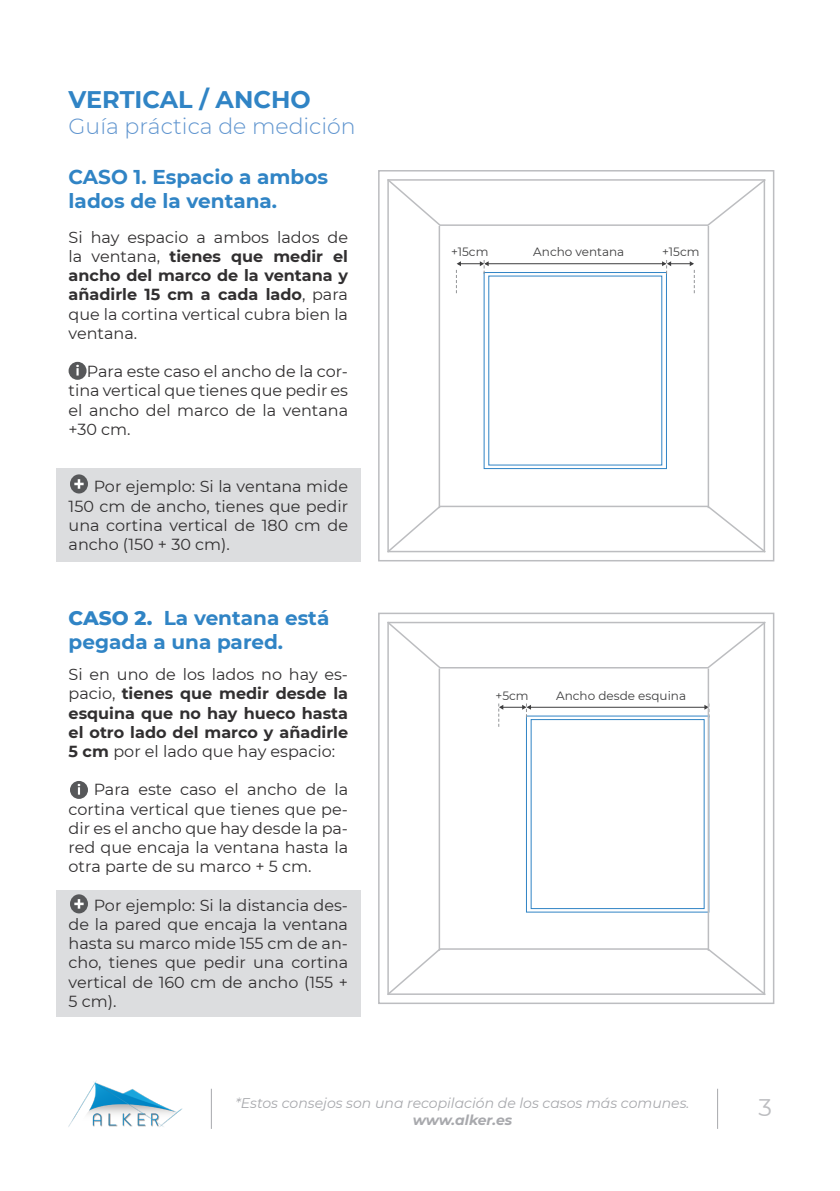
<style>
.page{position:relative;width:840px;height:1191px;background:#fff}
.page>*{position:absolute;margin:0;border:0;box-sizing:border-box;transform-origin:0 0}
.Estilo_de_párrafo_3{font:700 24px "Montserrat";color:#3084c5}
.t1{font:24px "Montserrat";color:#bcbdc0}
.Estilo_de_párrafo_3-2{font:300 22px "Montserrat";color:#6095cf}
.Título__texto_explic{font:700 20px/24px "Montserrat";color:#3084c5}
.Texto_explicativo{font:16px/19.2px "Montserrat";color:#312f30;text-align:justify}
.Texto_explicativo-2{font:700 16px/19.2px "Montserrat";color:#312f30;text-align:justify}
.t2{font:italic 14px "Montserrat";color:#a8a9ad}
.t3{font:italic 700 14px "Montserrat";color:#a8a9ad}
.Portada_Titulo{font:12px "Montserrat";color:#3e3e3f}
.s1{font-weight:700}
.s2{font-weight:800}
.s3{font-weight:400}
</style>
<div class="page">
<img style="left:68px;top:1080px;width:115px;height:47px">
<hr style="left:211px;top:1088px;width:1px;height:40px;background:#a8a9ad">
<hr style="left:716px;top:1088px;width:1px;height:40px;background:#a8a9ad">
<div style="left:56px;top:468px;width:304px;height:93px;background:#dcdddf"></div>
<div style="left:56px;top:890px;width:304px;height:126px;background:#dcdddf"></div>
<div style="left:69px;top:362px;width:17px;height:18px;background:#57585a;border-radius:50%"></div>
<svg style="left:76px;top:365px;width:3px;height:10px"></svg>
<div style="left:70px;top:781px;width:18px;height:18px;background:#57585a;border-radius:50%"></div>
<svg style="left:78px;top:784px;width:2px;height:10px"></svg>
<div style="left:70px;top:474px;width:18px;height:19px;background:#57585a;border-radius:50%"></div>
<svg style="left:74px;top:479px;width:10px;height:10px"></svg>
<div style="left:70px;top:894px;width:18px;height:19px;background:#57585a;border-radius:50%"></div>
<svg style="left:74px;top:899px;width:10px;height:9px"></svg>
<div style="left:483px;top:272px;width:183px;height:197px;border:1px solid #3084c5"></div>
<div style="left:530px;top:719px;width:174px;height:190px;border:1px solid #3084c5"></div>
<hr style="left:485px;top:263px;width:180px;height:1px;background:#3e3e3f">
<svg style="left:456px;top:260px;width:32px;height:33px"></svg>
<svg style="left:661px;top:260px;width:33px;height:33px"></svg>
<hr style="left:527px;top:707px;width:180px;height:1px;background:#3e3e3f">
<svg style="left:498px;top:703px;width:32px;height:24px"></svg>
<svg style="left:704px;top:703px;width:5px;height:14px"></svg>
<svg style="left:387px;top:505px;width:379px;height:48px"></svg>
<svg style="left:387px;top:179px;width:379px;height:48px"></svg>
<hr style="left:707px;top:226px;width:1px;height:282px;background:#bcbdc0">
<hr style="left:438px;top:226px;width:2px;height:282px;background:#bcbdc0">
<div style="left:378px;top:170px;width:396px;height:391px;border:2px solid #bcbdc0"></div>
<svg style="left:387px;top:947px;width:379px;height:48px"></svg>
<svg style="left:387px;top:621px;width:379px;height:48px"></svg>
<hr style="left:707px;top:668px;width:1px;height:282px;background:#bcbdc0">
<hr style="left:438px;top:668px;width:2px;height:282px;background:#bcbdc0">
<div style="left:378px;top:612px;width:396px;height:392px;border:2px solid #bcbdc0"></div>
<p class="Estilo_de_párrafo_3" style="left:69px;top:82px;width:243px">VERTICAL / ANCHO</p>
<p class="Estilo_de_párrafo_3-2" style="left:69px;top:111px;width:288px">Guía práctica de medición</p>
<p class="Título__texto_explic" style="left:69px;top:164px;width:261px">CASO 1. Espacio a ambos lados de la ventana.</p>
<p class="Texto_explicativo" style="left:69px;top:227px;width:281px">Si hay espacio a ambos lados de la ventana, <span class="s1">tienes que medir el ancho del marco de la ventana y añadirle 15 cm a cada lado</span>, para que la cortina vertical cubra bien la ventana.</p>
<p class="Texto_explicativo" style="left:69px;top:361px;width:281px;text-indent:18px">Para este caso el ancho de la cor&shy;tina vertical que tienes que pedir es el ancho del marco de la ventana +30 cm.</p>
<p class="Texto_explicativo" style="left:69px;top:476px;width:281px;text-indent:25px">Por ejemplo: Si la ventana mide 150 cm de ancho, tienes que pedir una cortina vertical de 180 cm de ancho (150 + 30 cm).</p>
<p class="Título__texto_explic" style="left:69px;top:604px;width:262px"><span class="s2">CASO 2.</span> La ventana está pegada a una pared.</p>
<p class="Texto_explicativo-2" style="left:69px;top:664px;width:281px"><span class="s3">Si en uno de los lados no hay es&shy;pacio,</span> tienes que medir desde la esquina que no hay hueco hasta el otro lado del marco y añadirle 5 cm <span class="s3">por el lado que hay espacio:</span></p>
<p class="Texto_explicativo" style="left:69px;top:779px;width:281px;text-indent:25px">Para este caso el ancho de la cortina vertical que tienes que pe&shy;dir es el ancho que hay desde la pa&shy;red que encaja la ventana hasta la otra parte de su marco + 5 cm.</p>
<p class="Texto_explicativo" style="left:69px;top:895px;width:281px;text-indent:25px">Por ejemplo: Si la distancia des&shy;de la pared que encaja la ventana hasta su marco mide 155 cm de an&shy;cho, tienes que pedir una cortina vertical de 160 cm de ancho (155 + 5 cm).</p>
<p class="Portada_Titulo" style="left:451px;top:243px;width:39px">+15cm</p>
<p class="Portada_Titulo" style="left:533px;top:243px;width:93px">Ancho ventana</p>
<p class="Portada_Titulo" style="left:662px;top:243px;width:39px">+15cm</p>
<p class="Portada_Titulo" style="left:495px;top:687px;width:35px">+5cm</p>
<p class="Portada_Titulo" style="left:556px;top:687px;width:131px">Ancho desde esquina</p>
<p class="t2" style="left:235px;top:1093px;width:455px">*Estos consejos son una recopilación de los casos más comunes.</p>
<p class="t3" style="left:412px;top:1109px;width:101px">www.alker.es</p>
<h1 class="t1" style="left:757px;top:1091px;width:15px">3</h1>
</div>
